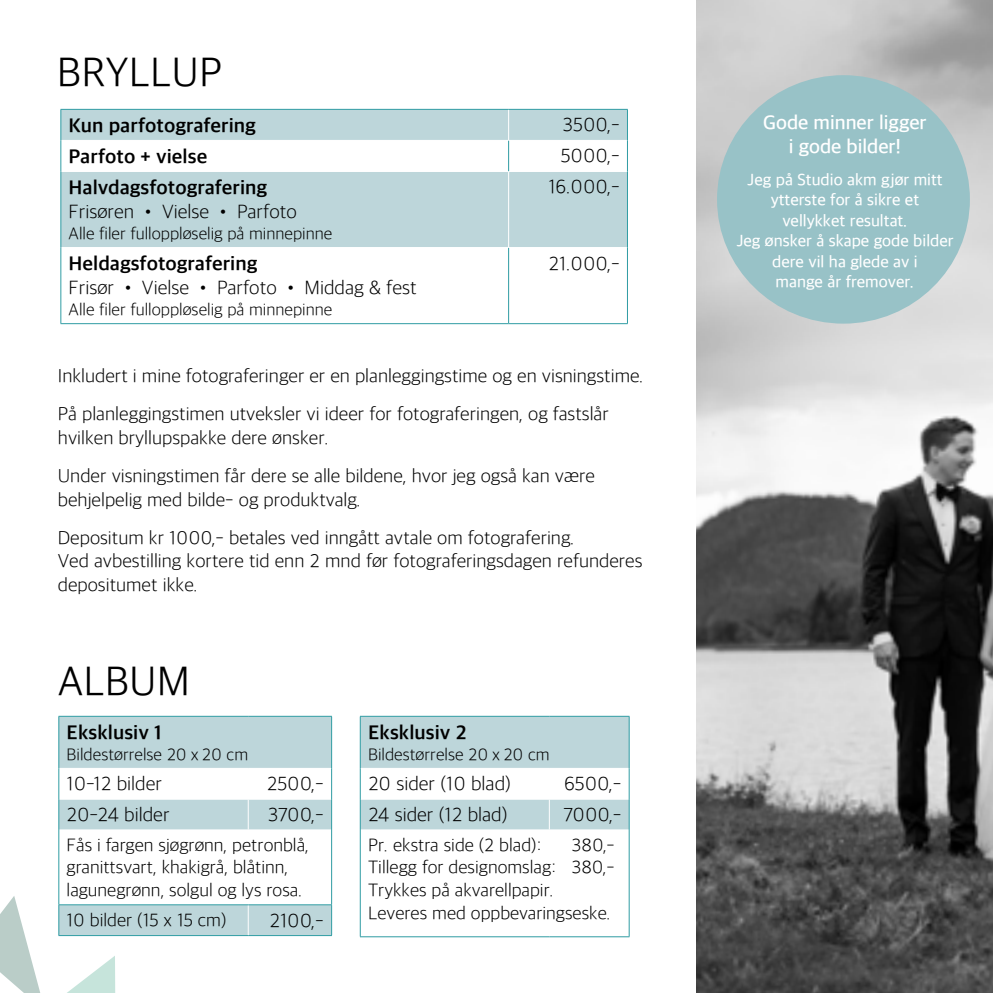
<style>
.page{position:relative;width:993px;height:993px;background:#fff}
.page>*{position:absolute;margin:0;border:0;box-sizing:border-box;transform-origin:0 0}
.t1{font:300 42.5px "Apple SD Gothic Neo";color:#000}
.t2{font:200 20px "Apple SD Gothic Neo";color:#000}
.t3{font:700 20px "Apple SD Gothic Neo";color:#000}
.t4{font:600 20px/24px "Apple SD Gothic Neo";color:#fff;text-align:center}
.t5{font:200 19.5px/38.5px "Apple SD Gothic Neo";color:#000}
.t6{font:200 18.75px/22.5px "Apple SD Gothic Neo";color:#000}
.t7{font:200 17.5px "Apple SD Gothic Neo";color:#000}
.t8{font:500 17px/20.5px "Apple SD Gothic Neo";color:#fff;text-align:center}
</style>
<div class="page">
<div style="left:61px;top:110px;width:565px;height:30px;background:#bdd6da"></div>
<svg style="left:61px;top:141px;width:565px;height:182px"></svg>
<hr style="left:61px;top:171px;width:447px;height:1px;background:#fff">
<hr style="left:508px;top:171px;width:119px;height:1px;background:#fff">
<hr style="left:508px;top:172px;width:1px;height:75px;background:#fff">
<hr style="left:61px;top:247px;width:447px;height:1px;background:#fff">
<hr style="left:508px;top:247px;width:119px;height:1px;background:#fff">
<hr style="left:508px;top:110px;width:1px;height:30px;background:#fff">
<hr style="left:60px;top:109px;width:448px;height:1px;background:#2f9ca3">
<hr style="left:60px;top:110px;width:1px;height:30px;background:#2f9ca3">
<hr style="left:508px;top:109px;width:119px;height:1px;background:#2f9ca3">
<hr style="left:626px;top:110px;width:1px;height:30px;background:#2f9ca3">
<hr style="left:60px;top:140px;width:1px;height:31px;background:#2f9ca3">
<hr style="left:626px;top:140px;width:1px;height:31px;background:#2f9ca3">
<hr style="left:60px;top:171px;width:1px;height:76px;background:#2f9ca3">
<hr style="left:626px;top:171px;width:1px;height:76px;background:#2f9ca3">
<hr style="left:60px;top:247px;width:1px;height:76px;background:#2f9ca3">
<hr style="left:626px;top:247px;width:1px;height:76px;background:#2f9ca3">
<hr style="left:60px;top:323px;width:448px;height:1px;background:#2f9ca3">
<hr style="left:508px;top:323px;width:119px;height:1px;background:#2f9ca3">
<hr style="left:508px;top:248px;width:1px;height:75px;background:#2f9ca3">
<hr style="left:508px;top:141px;width:1px;height:30px;background:#2f9ca3">
<img style="left:696px;top:0;width:296px;height:992px">
<div style="left:716px;top:75px;width:253px;height:248px;background:#98c2c7;border-radius:50%"></div>
<svg style="left:0;top:896px;width:40px;height:96px"></svg>
<svg style="left:68px;top:956px;width:47px;height:36px"></svg>
<div style="left:59px;top:716px;width:272px;height:218px;background:#bdd6da"></div>
<svg style="left:59px;top:768px;width:272px;height:136px"></svg>
<hr style="left:248px;top:767px;width:83px;height:1px;background:#fff">
<hr style="left:248px;top:768px;width:1px;height:30px;background:#fff">
<hr style="left:59px;top:798px;width:189px;height:1px;background:#fff">
<hr style="left:248px;top:798px;width:83px;height:1px;background:#fff">
<hr style="left:248px;top:799px;width:1px;height:30px;background:#fff">
<hr style="left:59px;top:829px;width:189px;height:1px;background:#fff">
<hr style="left:248px;top:829px;width:83px;height:1px;background:#fff">
<hr style="left:248px;top:904px;width:1px;height:30px;background:#fff">
<hr style="left:59px;top:767px;width:189px;height:1px;background:#fff">
<hr style="left:58px;top:715px;width:190px;height:1px;background:#2f9ca3">
<hr style="left:58px;top:716px;width:1px;height:52px;background:#2f9ca3">
<hr style="left:248px;top:715px;width:84px;height:1px;background:#2f9ca3">
<hr style="left:331px;top:716px;width:1px;height:52px;background:#2f9ca3">
<hr style="left:58px;top:768px;width:1px;height:30px;background:#2f9ca3">
<hr style="left:331px;top:768px;width:1px;height:30px;background:#2f9ca3">
<hr style="left:58px;top:798px;width:1px;height:31px;background:#2f9ca3">
<hr style="left:331px;top:798px;width:1px;height:31px;background:#2f9ca3">
<hr style="left:58px;top:829px;width:1px;height:75px;background:#2f9ca3">
<hr style="left:331px;top:829px;width:1px;height:75px;background:#2f9ca3">
<hr style="left:58px;top:904px;width:190px;height:1px;background:#2f9ca3">
<hr style="left:58px;top:904px;width:1px;height:30px;background:#2f9ca3">
<hr style="left:248px;top:904px;width:84px;height:1px;background:#2f9ca3">
<hr style="left:331px;top:904px;width:1px;height:30px;background:#2f9ca3">
<hr style="left:58px;top:934px;width:190px;height:1px;background:#2f9ca3">
<hr style="left:248px;top:934px;width:84px;height:1px;background:#2f9ca3">
<div style="left:361px;top:716px;width:267px;height:51px;background:#bdd6da"></div>
<div style="left:361px;top:799px;width:267px;height:30px;background:#bdd6da"></div>
<hr style="left:548px;top:799px;width:1px;height:30px;background:#fff">
<hr style="left:360px;top:715px;width:189px;height:1px;background:#2f9ca3">
<hr style="left:360px;top:716px;width:1px;height:52px;background:#2f9ca3">
<hr style="left:549px;top:715px;width:80px;height:1px;background:#2f9ca3">
<hr style="left:628px;top:716px;width:1px;height:52px;background:#2f9ca3">
<hr style="left:360px;top:768px;width:1px;height:30px;background:#2f9ca3">
<hr style="left:628px;top:768px;width:1px;height:30px;background:#2f9ca3">
<hr style="left:360px;top:798px;width:1px;height:31px;background:#2f9ca3">
<hr style="left:628px;top:798px;width:1px;height:31px;background:#2f9ca3">
<hr style="left:360px;top:829px;width:1px;height:107px;background:#2f9ca3">
<hr style="left:628px;top:829px;width:1px;height:107px;background:#2f9ca3">
<hr style="left:360px;top:936px;width:189px;height:1px;background:#2f9ca3">
<hr style="left:549px;top:936px;width:80px;height:1px;background:#2f9ca3">
<h1 class="t1" style="left:57px;top:50px;width:167px">BRYLLUP</h1>
<p class="t3" style="left:69px;top:114px;width:189px">Kun parfotografering</p>
<p class="t2" style="left:562px;top:114px;width:59px">3500,-</p>
<p class="t3" style="left:69px;top:146px;width:140px">Parfoto + vielse</p>
<p class="t2" style="left:560px;top:145px;width:60px">5000,-</p>
<p class="t3" style="left:69px;top:177px;width:200px">Halvdagsfotografering</p>
<p class="t2" style="left:69px;top:201px;width:229px">Frisøren • Vielse • Parfoto</p>
<p class="t7" style="left:69px;top:224px;width:265px">Alle filer fulloppløselig på minnepinne</p>
<p class="t2" style="left:548px;top:176px;width:73px">16.000,-</p>
<p class="t3" style="left:69px;top:253px;width:190px">Heldagsfotografering</p>
<p class="t2" style="left:69px;top:277px;width:349px">Frisør • Vielse • Parfoto • Middag &amp; fest</p>
<p class="t7" style="left:69px;top:300px;width:265px">Alle filer fulloppløselig på minnepinne</p>
<p class="t2" style="left:548px;top:252px;width:72px">21.000,-</p>
<p class="t5" style="left:58px;top:357px;width:587px">Inkludert i mine fotograferinger er en planleggingstime og en visningstime.<br>På planleggingstimen utveksler vi ideer for fotograferingen, og fastslår</p>
<p class="t5" style="left:58px;top:419px;width:538px">hvilken bryllupspakke dere ønsker.<br>Under visningstimen får dere se alle bildene, hvor jeg også kan være</p>
<p class="t5" style="left:58px;top:481px;width:518px">behjelpelig med bilde- og produktvalg.<br>Depositum kr 1000,- betales ved inngått avtale om fotografering.</p>
<p class="t5" style="left:58px;top:550px;width:586px;line-height:23.5px">Ved avbestilling kortere tid enn 2 mnd før fotograferingsdagen refunderes depositumet ikke.</p>
<h1 class="t1" style="left:58px;top:659px;width:134px">ALBUM</h1>
<p class="t3" style="left:67px;top:721px;width:97px">Eksklusiv 1</p>
<p class="t7" style="left:67px;top:744px;width:183px">Bildestørrelse 20 x 20 cm</p>
<p class="t2" style="left:67px;top:773px;width:97px">10-12 bilder</p>
<p class="t2" style="left:267px;top:773px;width:59px">2500,-</p>
<p class="t2" style="left:67px;top:803px;width:104px">20-24 bilder</p>
<p class="t2" style="left:268px;top:803px;width:57px">3700,-</p>
<p class="t6" style="left:67px;top:834px;width:244px">Fås i fargen sjøgrønn, petronblå, granittsvart, khakigrå, blåtinn, lagunegrønn, solgul og lys rosa.</p>
<p class="t6" style="left:67px;top:909px;width:161px">10 bilder (15 x 15 cm)</p>
<p class="t2" style="left:269px;top:909px;width:56px">2100,-</p>
<p class="t3" style="left:368px;top:721px;width:100px">Eksklusiv 2</p>
<p class="t7" style="left:368px;top:744px;width:183px">Bildestørrelse 20 x 20 cm</p>
<p class="t2" style="left:368px;top:773px;width:144px">20 sider (10 blad)</p>
<p class="t2" style="left:564px;top:773px;width:59px">6500,-</p>
<p class="t2" style="left:368px;top:803px;width:141px">24 sider (12 blad)</p>
<p class="t2" style="left:563px;top:803px;width:59px">7000,-</p>
<p class="t6" style="left:368px;top:834px;width:175px">Pr. ekstra side (2 blad):</p>
<p class="t6" style="left:368px;top:834px;width:248px;text-indent:203px">380,-<br>Tillegg for designomslag: 380,-<br>Trykkes på akvarellpapir.<br>Leveres med oppbevaringseske.</p>
<p class="t4" style="left:763px;top:112px;width:165px">Gode minner ligger i gode bilder!</p>
<p class="t8" style="left:736px;top:170px;width:219px">Jeg på Studio akm gjør mitt ytterste for å sikre et<br>vellykket resultat.<br>Jeg ønsker å skape gode bilder dere vil ha glede av i<br>mange år fremover.</p>
</div>
